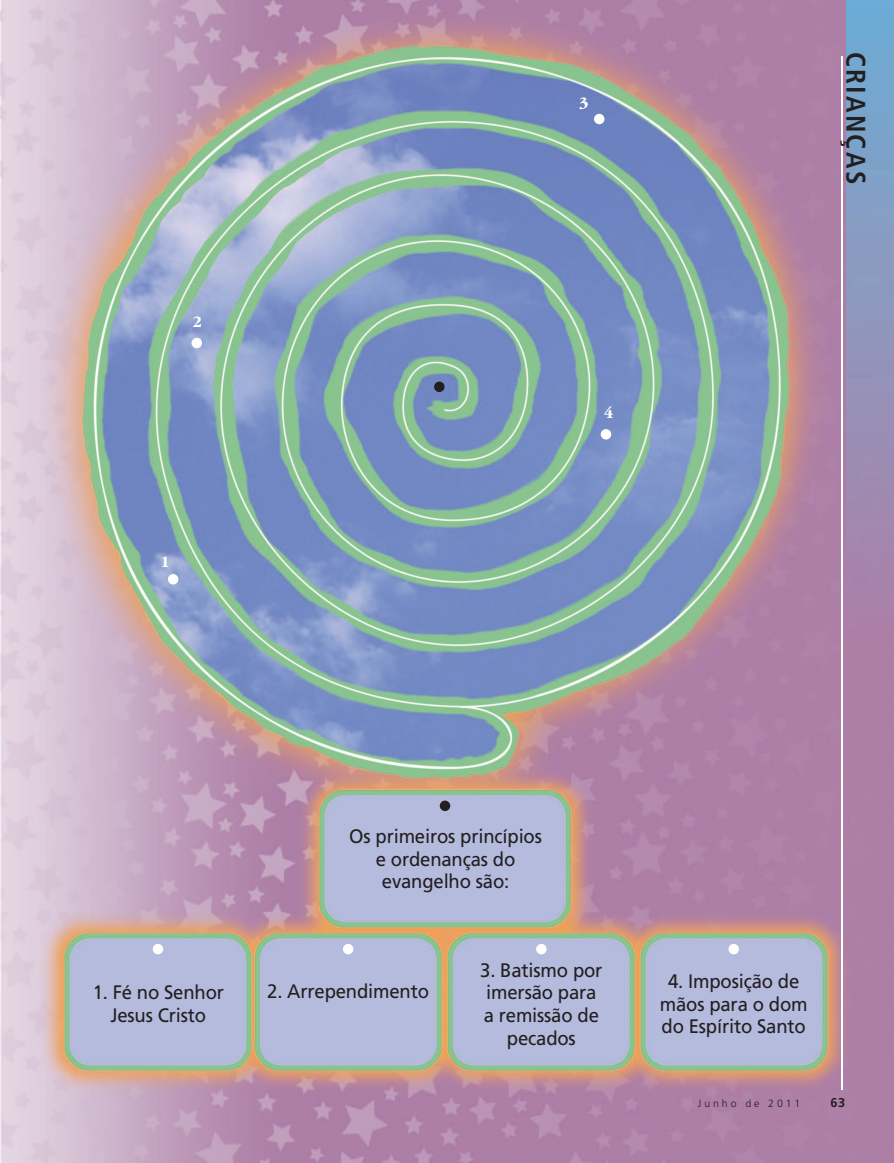
<style>
.page{position:relative;width:894px;height:1163px;background:#fff}
.page>*{position:absolute;margin:0;border:0;box-sizing:border-box;transform-origin:0 0}
.t1{font:700 condensed 27px "Frutigerlds Lat";letter-spacing:.08em;color:#231f20}
.t2{font:19.5px/22.5px "Frutigerlds Lat";letter-spacing:-.01em;color:#231f20;text-align:center;scale:.95 1}
.t3{font:700 16.5px "Garamondlds Lat";color:#fff;scale:.95 1}
.t4{font:700 12.75px "Frutigerlds Lat";color:#231f20}
.t5{font:300 10.5px "Frutigerlds Lat";letter-spacing:.28em;color:#231f20}
</style>
<div class="page">
<img style="left:0;top:0;width:893px;height:1163px">
<img style="left:846px;top:0;width:47px;height:640px">
<hr style="left:841px;top:56px;width:1px;height:1033px;background:#fff">
<div style="left:168px;top:574px;width:10px;height:10px;background:#fff;border-radius:50%"></div>
<div style="left:191px;top:338px;width:11px;height:10px;background:#fff;border-radius:50%"></div>
<div style="left:600px;top:429px;width:11px;height:10px;background:#fff;border-radius:50%"></div>
<div style="left:439px;top:800px;width:11px;height:11px;background:#231f20;border-radius:50%"></div>
<div style="left:536px;top:944px;width:10px;height:10px;background:#fff;border-radius:50%"></div>
<div style="left:728px;top:944px;width:10px;height:10px;background:#fff;border-radius:50%"></div>
<div style="left:343px;top:944px;width:10px;height:10px;background:#fff;border-radius:50%"></div>
<div style="left:153px;top:944px;width:10px;height:10px;background:#fff;border-radius:50%"></div>
<div style="left:434px;top:381px;width:10px;height:11px;background:#231f20;border-radius:50%"></div>
<div style="left:594px;top:114px;width:10px;height:10px;background:#fff;border-radius:50%"></div>
<p class="t3" style="left:193px;top:309px;width:11px">2</p>
<p class="t3" style="left:160px;top:549px;width:11px">1</p>
<p class="t3" style="left:579px;top:90px;width:11px">3</p>
<p class="t3" style="left:604px;top:400px;width:11px">4</p>
<h1 class="t1" style="left:876px;top:52px;width:134px;rotate:90deg">CRIANÇAS</h1>
<p class="t2" style="left:349px;top:824px;width:204px">os primeiros princípios e ordenanças do evangelho são:</p>
<p class="t2" style="left:93px;top:980px;width:140px">1. fé no senhor<br>Jesus Cristo</p>
<p class="t2" style="left:267px;top:979px;width:172px">2. arrependimento</p>
<p class="t2" style="left:480px;top:957px;width:130px">3. batismo por imersão para a remissão de pecados</p>
<p class="t2" style="left:659px;top:969px;width:157px">4. imposição de mãos para o dom do espírito santo</p>
<p class="t5" style="left:697px;top:1095px;width:104px">Junho de 2011</p>
<p class="t4" style="left:830px;top:1092px;width:16px">63</p>
</div>
